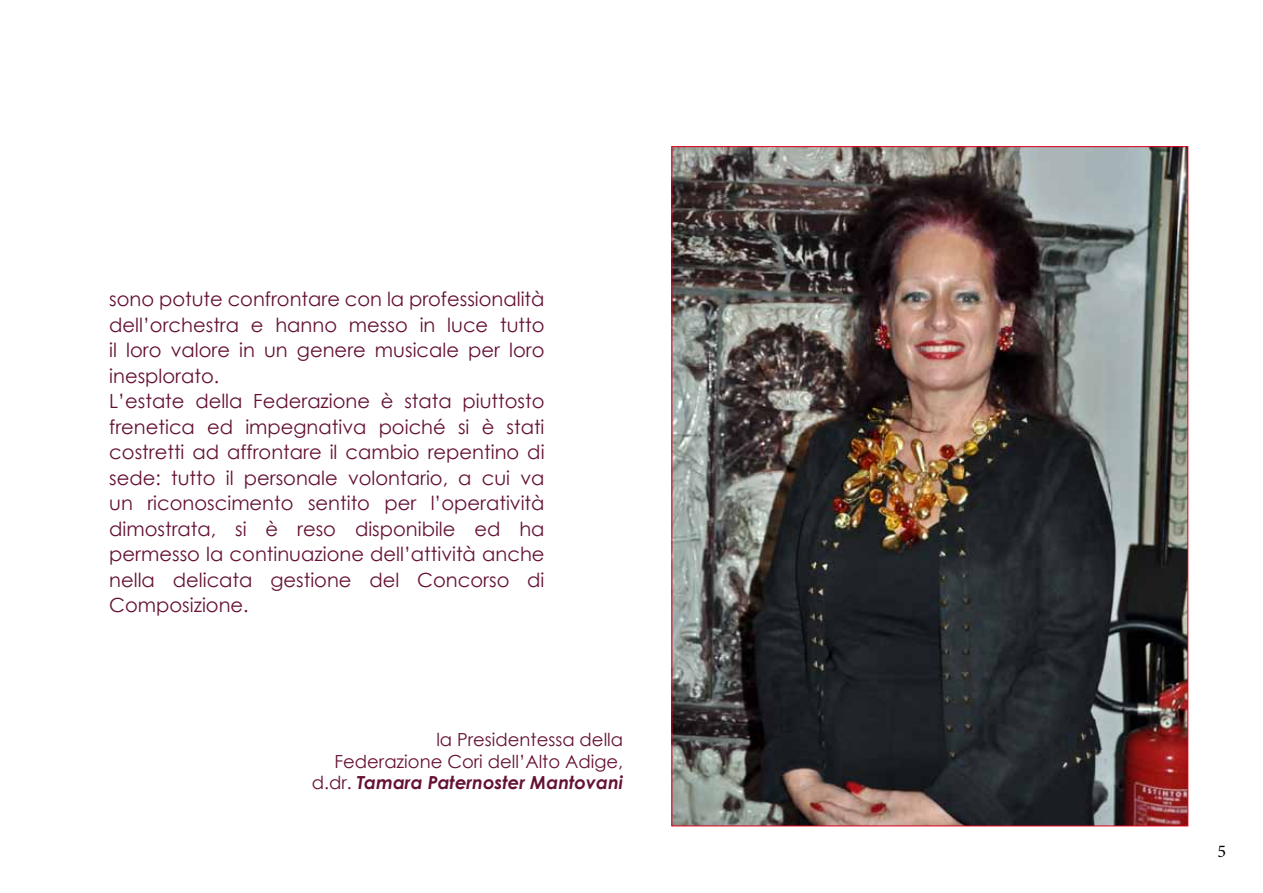
<style>
.page{position:relative;width:1263px;height:893px;background:#fff}
.page>*{position:absolute;margin:0;border:0;box-sizing:border-box;transform-origin:0 0}
.t1{font:19.5px/25.5px "Century Gothic";color:#651135}
.t2{font:18px/21.6px "Century Gothic";color:#651135;text-align:right}
.t3{font:18px "Minion Pro";color:#000}
.s1{font-weight:700;font-style:italic}
</style>
<div class="page">
<img style="left:673px;top:148px;width:513px;height:676px">
<p class="t1" style="left:109px;top:286px;width:437px">sono potute confrontare con la professionalità dell’orchestra e hanno messo in luce tutto il loro valore in un genere musicale per loro inesplorato.<br>L’estate della Federazione è stata piuttosto frenetica ed impegnativa poiché si è stati costretti ad affrontare il cambio repentino di sede: tutto il personale volontario, a cui va un riconoscimento sentito per l’operatività dimostrata, si è reso disponibile ed ha permesso la continuazione dell’attività anche nella delicata gestione del Concorso di Composizione.</p>
<p class="t2" style="left:312px;top:728px;width:313px">la Presidentessa della<br>Federazione Cori dell’Alto Adige, d.dr. <span class="s1">Tamara Paternoster Mantovani</span></p>
<p class="t3" style="left:1217px;top:839px;width:10px">5</p>
</div>
